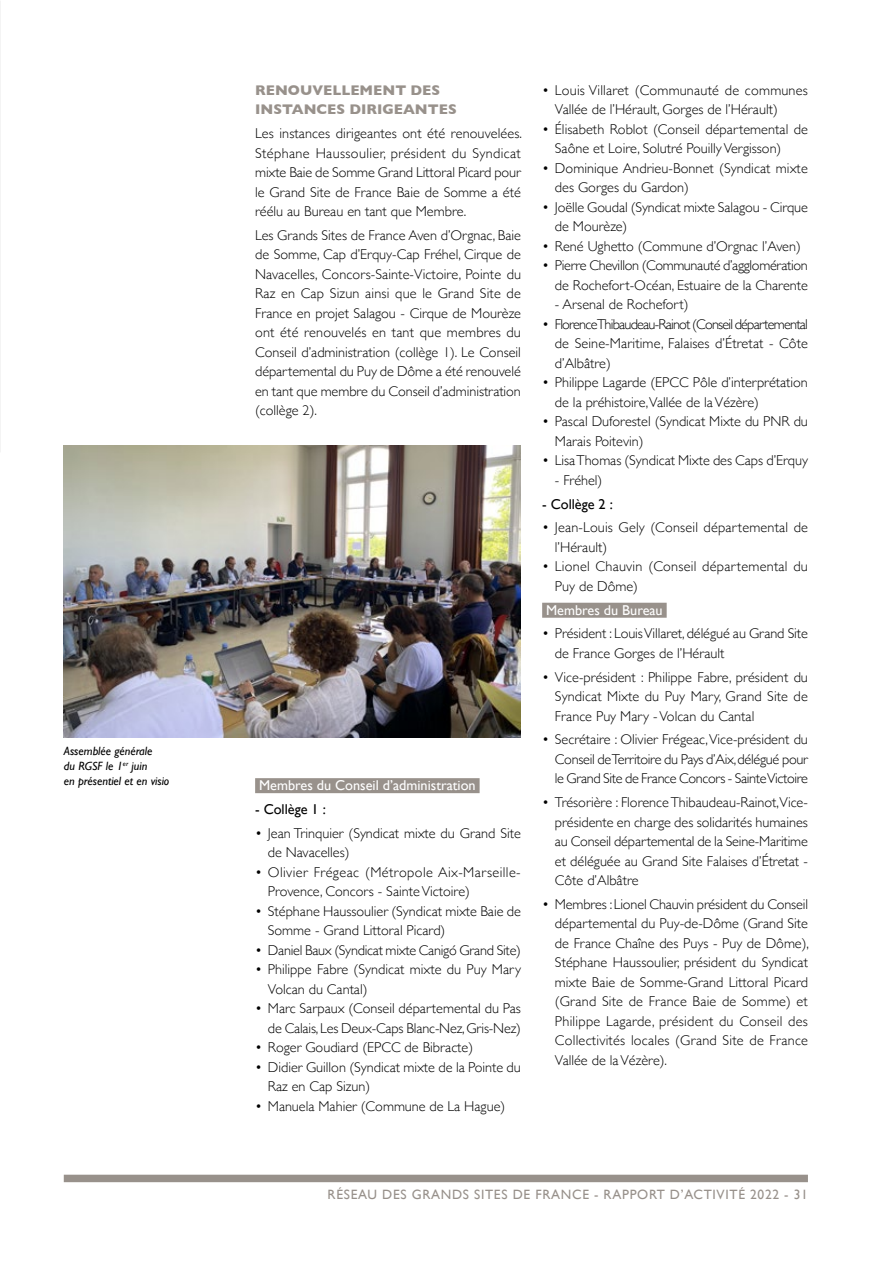
<style>
.page{position:relative;width:893px;height:1263px;background:#fff}
.page>*{position:absolute;margin:0;border:0;box-sizing:border-box;transform-origin:0 0}
.t1{font:300 14.25px/19.5px "Gill Sans";color:#000}
.t2{font:300 14.25px/19.5px "Gill Sans";letter-spacing:-.02em;color:#000;text-align:right}
.t3{font:300 14.25px/19.5px "Gill Sans";letter-spacing:.03em;color:#000}
.t4{font:14.25px "Gill Sans";color:#fff}
.t5{font:300 14.25px/19.5px "Gill Sans";letter-spacing:.02em;color:#000}
.t6{font:700 14.25px/19.5px "Gill Sans";color:#98918b}
.t7{font:14.25px "Gill Sans";color:#000}
.t8{font:13.5px "Gill Sans";letter-spacing:.05em;color:#98918b}
.t9{font:italic 12px/15px "Gill Sans";color:#000}
</style>
<div class="page">
<div style="left:64px;top:1175px;width:744px;height:7px;background:#98918b"></div>
<div style="left:255px;top:778px;width:225px;height:15px;background:#98918b"></div>
<div style="left:542px;top:603px;width:125px;height:15px;background:#98918b"></div>
<img style="left:64px;top:446px;width:457px;height:292px">
<p class="t9" style="left:64px;top:743px;width:107px">Assemblée générale<br>du RGSF le 1<sup>er</sup> juin<br>en présentiel et en visio</p>
<p class="t6" style="left:255px;top:80px;width:203px">RENOUVELLEMENT DES<br>INSTANCES DIRIGEANTES</p>
<p class="t1" style="left:255px;top:123px;width:268px;text-align:justify">Les instances dirigeantes ont été renouvelées.<br>Stéphane Haussoulier, président du Syndicat mixte Baie de Somme Grand Littoral Picard pour le Grand Site de France Baie de Somme a été réélu au Bureau en tant que Membre.</p>
<p class="t1" style="left:255px;top:225px;width:267px;text-align:justify">Les Grands Sites de France Aven d’Orgnac, Baie de Somme, Cap d’Erquy-Cap Fréhel, Cirque de Navacelles, Concors-Sainte-Victoire, Pointe du Raz en Cap Sizun ainsi que le Grand Site de France en projet Salagou - Cirque de Mourèze ont été renouvelés en tant que membres du Conseil d’administration (collège 1). Le Conseil départemental du Puy de Dôme a été renouvelé en tant que membre du Conseil d’administration (collège 2).</p>
<p class="t4" style="left:259px;top:777px;width:218px">Membres du Conseil d’administration</p>
<p class="t7" style="left:255px;top:801px;width:72px">- Collège 1 :</p>
<p class="t1" style="left:268px;top:822px;width:254px;text-indent:-13px">• Jean Trinquier (Syndicat mixte du Grand Site de Navacelles)</p>
<p class="t3" style="left:268px;top:861px;width:254px;text-indent:-13px">• Olivier Frégeac (Métropole Aix-Marseille-<br>Provence, Concors - Sainte Victoire)</p>
<p class="t1" style="left:268px;top:900px;width:254px;text-indent:-13px">• Stéphane Haussoulier (Syndicat mixte Baie de<br>Somme - Grand Littoral Picard)</p>
<p class="t2" style="left:255px;top:939px;width:267px">• Daniel Baux (Syndicat mixte Canigó Grand Site)</p>
<p class="t1" style="left:268px;top:959px;width:255px;text-indent:-13px">• Philippe Fabre (Syndicat mixte du Puy Mary<br>Volcan du Cantal)</p>
<p class="t1" style="left:255px;top:998px;width:267px;text-align:right">• Marc Sarpaux (Conseil départemental du Pas de Calais, Les Deux-Caps Blanc-Nez, Gris-Nez)</p>
<p class="t1" style="left:255px;top:1037px;width:220px">• Roger Goudiard (EPCC de Bibracte)</p>
<p class="t1" style="left:268px;top:1056px;width:254px;text-indent:-13px">• Didier Guillon (Syndicat mixte de la Pointe du<br>Raz en Cap Sizun)</p>
<p class="t1" style="left:255px;top:1095px;width:252px">• Manuela Mahier (Commune de La Hague)</p>
<p class="t1" style="left:555px;top:80px;width:254px;text-indent:-13px">• Louis Villaret (Communauté de communes<br>Vallée de l’Hérault, Gorges de l’Hérault)</p>
<p class="t1" style="left:555px;top:119px;width:255px;text-indent:-13px">• Élisabeth Roblot (Conseil départemental de<br>Saône et Loire, Solutré Pouilly Vergisson)</p>
<p class="t1" style="left:555px;top:158px;width:254px;text-indent:-13px">• Dominique Andrieu-Bonnet (Syndicat mixte des Gorges du Gardon)</p>
<p class="t1" style="left:555px;top:197px;width:254px;text-indent:-13px">• Joëlle Goudal (Syndicat mixte Salagou - Cirque de Mourèze)</p>
<p class="t1" style="left:542px;top:236px;width:260px">• René Ughetto (Commune d’Orgnac l’Aven)</p>
<p class="t2" style="left:542px;top:255px;width:267px">• Pierre Chevillon (Communauté d’agglomération de Rochefort-Océan, Estuaire de la Charente</p>
<p class="t1" style="left:555px;top:294px;width:135px">- Arsenal de Rochefort)</p>
<p class="t1" style="left:555px;top:314px;width:255px;text-align:justify;text-indent:-13px">• Florence Thibaudeau-Rainot (Conseil départemental de Seine-Maritime, Falaises d’Étretat - Côte d’Albâtre)</p>
<p class="t1" style="left:555px;top:372px;width:255px;text-indent:-13px">• Philippe Lagarde (EPCC Pôle d’interprétation de la préhistoire,Vallée de la Vézère)</p>
<p class="t1" style="left:555px;top:411px;width:254px;text-indent:-13px">• Pascal Duforestel (Syndicat Mixte du PNR du<br>Marais Poitevin)</p>
<p class="t1" style="left:542px;top:450px;width:267px">• Lisa Thomas (Syndicat Mixte des Caps d’Erquy</p>
<p class="t1" style="left:555px;top:470px;width:49px">- Fréhel)</p>
<p class="t7" style="left:542px;top:495px;width:72px">- Collège 2 :</p>
<p class="t1" style="left:555px;top:517px;width:255px;text-indent:-13px">• Jean-Louis Gely (Conseil départemental de l’Hérault)</p>
<p class="t5" style="left:555px;top:556px;width:254px;text-indent:-13px">• Lionel Chauvin (Conseil départemental du<br>Puy de Dôme)</p>
<p class="t4" style="left:546px;top:601px;width:118px">Membres du Bureau</p>
<p class="t1" style="left:555px;top:623px;width:255px;text-indent:-13px">• Président : Louis Villaret, délégué au Grand Site de France Gorges de l’Hérault</p>
<p class="t1" style="left:555px;top:666px;width:255px;text-align:justify;text-indent:-13px">• Vice-président : Philippe Fabre, président du Syndicat Mixte du Puy Mary, Grand Site de France Puy Mary - Volcan du Cantal</p>
<p class="t1" style="left:555px;top:729px;width:255px;text-align:justify;text-indent:-13px">• Secrétaire : Olivier Frégeac, Vice-président du Conseil de Territoire du Pays d’Aix, délégué pour le Grand Site de France Concors - Sainte Victoire</p>
<p class="t1" style="left:555px;top:792px;width:255px;text-align:justify;text-indent:-13px">• Trésorière : Florence Thibaudeau-Rainot,Vice&shy;présidente en charge des solidarités humaines au Conseil départemental de la Seine-Maritime et déléguée au Grand Site Falaises d’Étretat - Côte d’Albâtre</p>
<p class="t1" style="left:555px;top:894px;width:256px;text-align:justify;text-indent:-13px">• Membres : Lionel Chauvin président du Conseil départemental du Puy-de-Dôme (Grand Site de France Chaîne des Puys - Puy de Dôme), Stéphane Haussoulier, président du Syndicat mixte Baie de Somme-Grand Littoral Picard (Grand Site de France Baie de Somme) et Philippe Lagarde, président du Conseil des Collectivités locales (Grand Site de France Vallée de la Vézère).</p>
<p class="t8" style="left:328px;top:1187px;width:482px">RÉSEAU DES GRANDS SITES DE FRANCE - RAPPORT D’ACTIVITÉ 2022 - 31</p>
</div>
